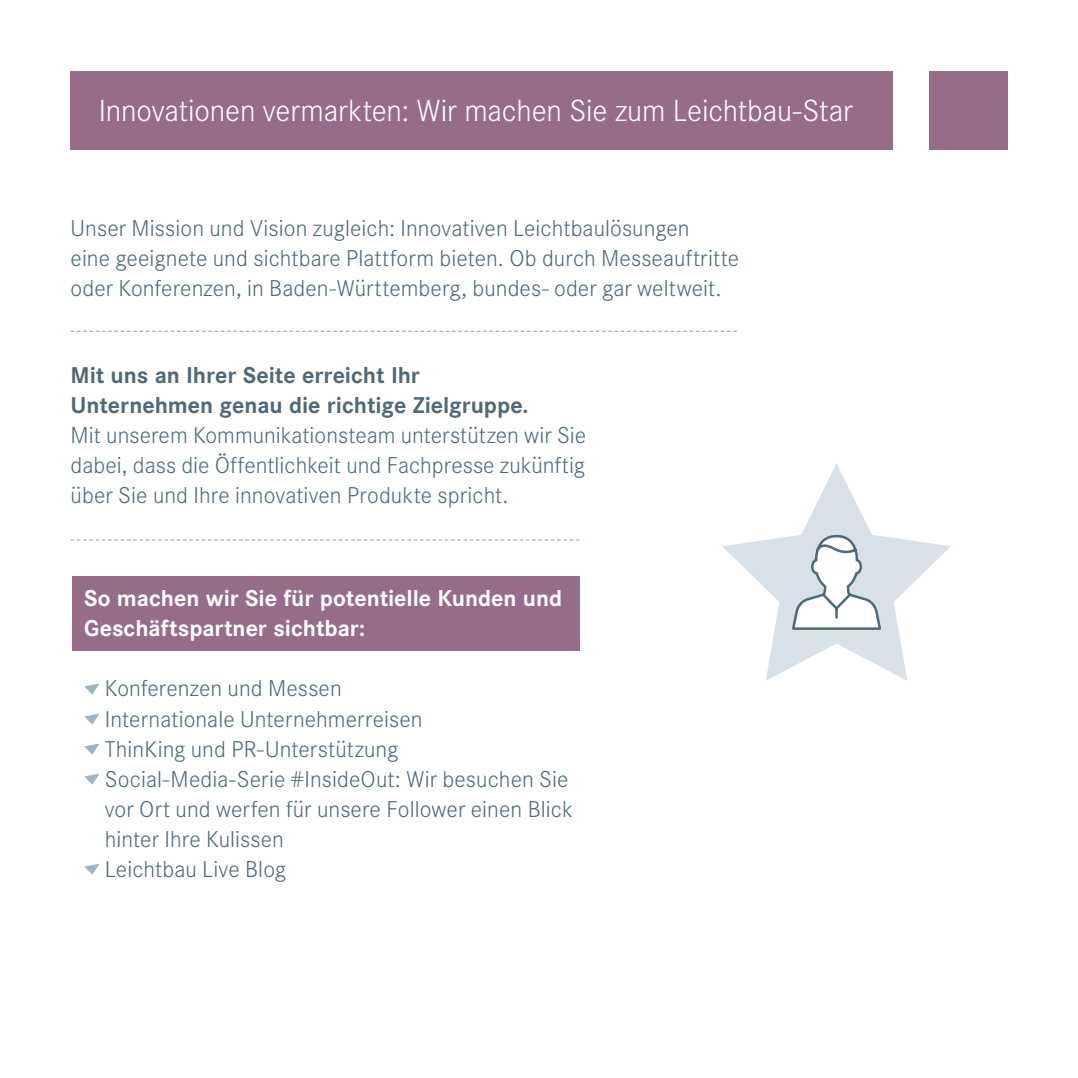
<style>
.page{position:relative;width:1078px;height:1078px;background:#fff}
.page>*{position:absolute;margin:0;border:0;box-sizing:border-box;transform-origin:0 0}
.t1{font:300 30px "Corporate SBQ";letter-spacing:-.005em;color:#fff}
.t2{font:300 22.5px/30px "Corporate SBQ";letter-spacing:.005em;color:#4e6a78}
.t3{font:700 22.5px/30px "Corporate SBQ";letter-spacing:-.005em;color:#4e6a78}
.t4{font:700 22.5px/30px "Corporate SBQ";color:#fff}
</style>
<div class="page">
<svg style="left:722px;top:463px;width:228px;height:217px"></svg>
<svg style="left:790px;top:533px;width:92px;height:103px"></svg>
<svg style="left:71px;top:330px;width:665px;height:2px"></svg>
<svg style="left:71px;top:539px;width:508px;height:1px"></svg>
<div style="left:72px;top:576px;width:507px;height:75px;background:#976c89"></div>
<svg style="left:84px;top:683px;width:15px;height:11px"></svg>
<svg style="left:84px;top:713px;width:15px;height:11px"></svg>
<svg style="left:84px;top:743px;width:15px;height:11px"></svg>
<svg style="left:84px;top:773px;width:15px;height:11px"></svg>
<svg style="left:84px;top:863px;width:15px;height:11px"></svg>
<div style="left:71px;top:71px;width:821px;height:78px;background:#976c89"></div>
<div style="left:928px;top:71px;width:79px;height:78px;background:#976c89"></div>
<h1 class="t1" style="left:99px;top:93px;width:755px">Innovationen vermarkten: Wir machen Sie zum Leichtbau-Star</h1>
<p class="t2" style="left:71px;top:214px;width:670px">Unser Mission und Vision zugleich: Innovativen Leichtbaulösungen<br>eine geeignete und sichtbare Plattform bieten. Ob durch Messeauftritte oder Konferenzen, in Baden-Württemberg, bundes- oder gar weltweit.</p>
<p class="t3" style="left:71px;top:361px;width:459px">Mit uns an Ihrer Seite erreicht Ihr<br>Unternehmen genau die richtige Zielgruppe.</p>
<p class="t2" style="left:71px;top:421px;width:517px;text-align:justify">Mit unserem Kommunikationsteam unterstützen wir Sie dabei, dass die Öffentlichkeit und Fachpresse zukünftig über Sie und Ihre innovativen Produkte spricht.</p>
<p class="t4" style="left:84px;top:583px;width:479px">So machen wir Sie für potentielle Kunden und<br>Geschäftspartner sichtbar:</p>
<p class="t2" style="left:105px;top:673px;width:469px">Konferenzen und Messen<br>Internationale Unternehmerreisen<br>ThinKing und PR-Unterstützung Social-Media-Serie #InsideOut: Wir besuchen Sie vor Ort und werfen für unsere Follower einen Blick hinter Ihre Kulissen<br>Leichtbau Live Blog</p>
</div>
